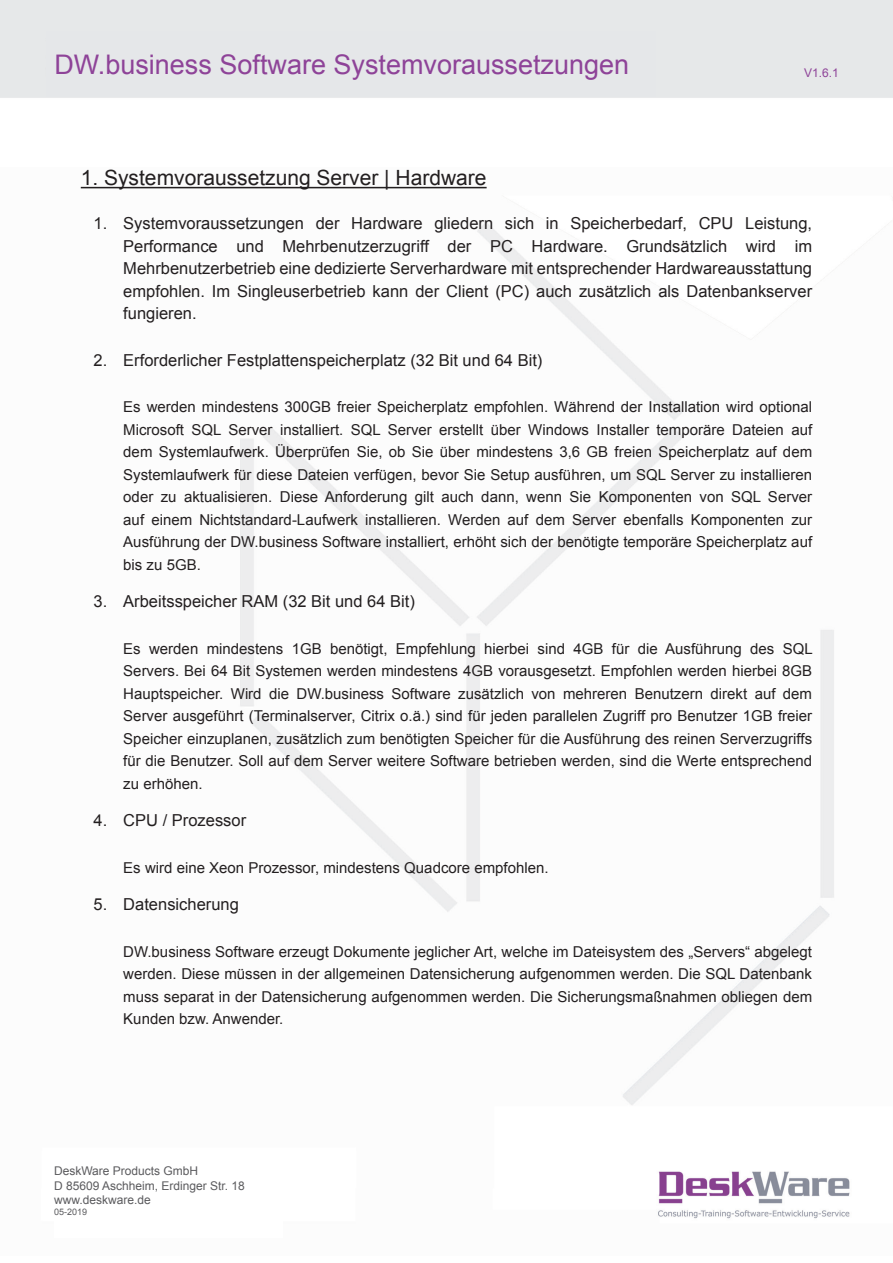
<style>
.page{position:relative;width:893px;height:1263px;background:#fff}
.page>*{position:absolute;margin:0;border:0;box-sizing:border-box;transform-origin:0 0}
.t1{font:27px "Arial";color:#8e4398}
.header1{font:21px "Arial";color:#231f20}
.Block1{font:16.5px/22.5px "Arial";color:#231f20;text-align:justify}
.Text{font:16.5px "Arial";color:#231f20}
.def-text{font:15px/22.5px "Arial";color:#231f20;text-align:justify}
.t2{font:12px/14.4px "Arial";color:#5b5b5e}
.t3{font:12px "Arial";color:#8e4398}
.t4{font:9px "Arial";color:#5b5b5e}
</style>
<div class="page">
<img style="left:0;top:0;width:893px;height:1219px">
<div style="left:54px;top:1167px;width:228px;height:70px;background:#fff"></div>
<div style="left:46px;top:31px;width:610px;height:66px;background:#e5e7e9"></div>
<hr style="left:81px;top:187px;width:406px;height:1px;background:#231f20">
<h1 class="t1" style="left:54px;top:46px;width:576px">DW.business Software Systemvoraussetzungen</h1>
<p class="t3" style="left:804px;top:64px;width:36px">V1.6.1</p>
<p class="header1" style="left:81px;top:164px;width:407px">1. Systemvoraussetzung Server | Hardware</p>
<p class="Block1" style="left:123px;top:212px;width:690px;text-indent:-30px">1. Systemvoraussetzungen der Hardware gliedern sich in Speicherbedarf, CPU Leistung, Performance und Mehrbenutzerzugriff der PC Hardware. Grundsätzlich wird im Mehrbenutzerbetrieb eine dedizierte Serverhardware mit entsprechender Hardwareausstattung empfohlen. Im Singleuserbetrieb kann der Client (PC) auch zusätzlich als Datenbankserver fungieren.</p>
<p class="Text" style="left:94px;top:348px;width:450px">2. Erforderlicher Festplattenspeicherplatz (32 Bit und 64 Bit)</p>
<p class="def-text" style="left:123px;top:396px;width:690px">Es werden mindestens 300GB freier Speicherplatz empfohlen. Während der Installation wird optional Microsoft SQL Server installiert. SQL Server erstellt über Windows Installer temporäre Dateien auf dem Systemlaufwerk. Überprüfen Sie, ob Sie über mindestens 3,6 GB freien Speicherplatz auf dem Systemlaufwerk für diese Dateien verfügen, bevor Sie Setup ausführen, um SQL Server zu installieren oder zu aktualisieren. Diese Anforderung gilt auch dann, wenn Sie Komponenten von SQL Server auf einem Nichtstandard-Laufwerk installieren. Werden auf dem Server ebenfalls Komponenten zur Ausführung der DW.business Software installiert, erhöht sich der benötigte temporäre Speicherplatz auf bis zu 5GB.</p>
<p class="Text" style="left:94px;top:590px;width:323px">3. Arbeitsspeicher RAM (32 Bit und 64 Bit)</p>
<p class="def-text" style="left:123px;top:637px;width:691px">Es werden mindestens 1GB benötigt, Empfehlung hierbei sind 4GB für die Ausführung des SQL Servers. Bei 64 Bit Systemen werden mindestens 4GB vorausgesetzt. Empfohlen werden hierbei 8GB Hauptspeicher. Wird die DW.business Software zusätzlich von mehreren Benutzern direkt auf dem Server ausgeführt (Terminalserver, Citrix o.ä.) sind für jeden parallelen Zugriff pro Benutzer 1GB freier Speicher einzuplanen, zusätzlich zum benötigten Speicher für die Ausführung des reinen Serverzugriffs für die Benutzer. Soll auf dem Server weitere Software betrieben werden, sind die Werte entsprechend zu erhöhen.</p>
<p class="Text" style="left:94px;top:809px;width:154px">4. CPU / Prozessor</p>
<p class="def-text" style="left:123px;top:856px;width:427px">Es wird eine Xeon Prozessor, mindestens Quadcore empfohlen.</p>
<p class="Text" style="left:94px;top:893px;width:147px">5. Datensicherung</p>
<p class="def-text" style="left:123px;top:940px;width:690px">DW.business Software erzeugt Dokumente jeglicher Art, welche im Dateisystem des „Servers“ abgelegt werden. Diese müssen in der allgemeinen Datensicherung aufgenommen werden. Die SQL Datenbank muss separat in der Datensicherung aufgenommen werden. Die Sicherungsmaßnahmen obliegen dem Kunden bzw. Anwender.</p>
<p class="t2" style="left:54px;top:1164px;width:192px">DeskWare Products GmbH<br>D 85609 Aschheim, Erdinger Str. 18 www.deskware.de</p>
<p class="t4" style="left:54px;top:1205px;width:35px">05-2019</p>
</div>
